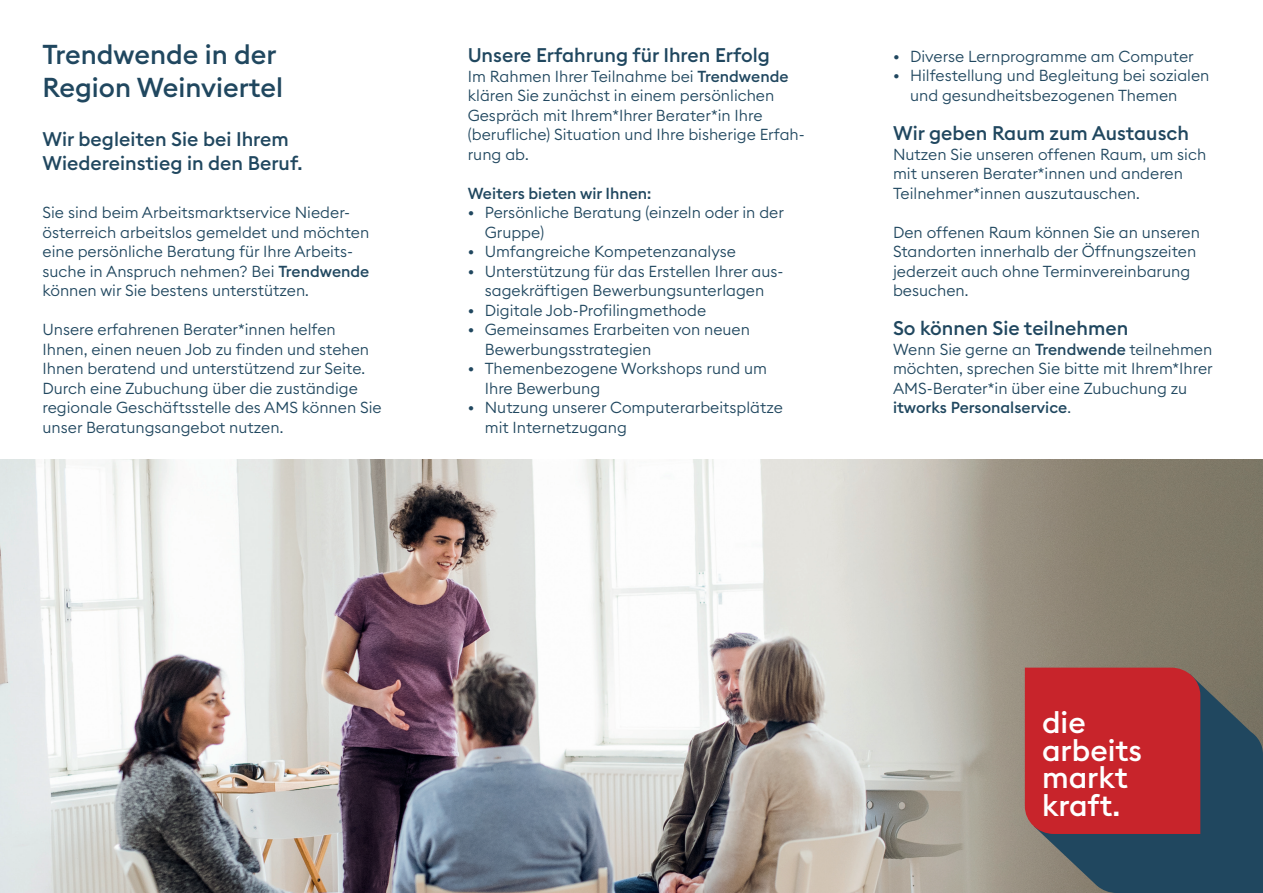
<style>
.page{position:relative;width:1263px;height:893px;background:#fff}
.page>*{position:absolute;margin:0;border:0;box-sizing:border-box;transform-origin:0 0}
.t1{font:500 30px/27.8px "Euclid Square";color:#fff}
.t2{font:500 27px/32.4px "Euclid Square";color:#20475f}
.t3{font:500 19.5px/24px "Euclid Square";color:#20475f}
.t4{font:300 15.75px/19.5px "Euclid Square";color:#20475f}
.t5{font:500 15.75px "Euclid Square";color:#20475f}
.s1{font-weight:500}
</style>
<div class="page">
<img style="left:0;top:459px;width:1263px;height:434px">
<svg style="left:1034px;top:674px;width:229px;height:219px;background:#345261"></svg>
<div style="left:1025px;top:668px;width:175px;height:166px;background:#c8242b"></div>
<h2 class="t2" style="left:43px;top:39px;width:242px">Trendwende in der<br>Region Weinviertel</h2>
<p class="t3" style="left:43px;top:127px;width:261px">Wir begleiten Sie bei Ihrem<br>Wiedereinstieg in den Beruf.</p>
<p class="t4" style="left:43px;top:202px;width:328px">Sie sind beim Arbeitsmarktservice Nieder&shy;österreich arbeitslos gemeldet und möchten eine persönliche Beratung fü r Ihre Arbeits&shy;suche in Anspruch nehmen? Bei <span class="s1">Trendwende </span>können wir Sie bestens unterstützen.</p>
<p class="t4" style="left:43px;top:319px;width:341px">Unsere erfahrenen Berater*innen helfen Ihnen, einen neuen Job zu finden und stehen Ihnen beratend und unterstützend zur Seite.<br>Durch eine Zubuchung ü ber die zuständige regionale Geschäftsstelle des AMS können Sie unser Beratungsangebot nutzen.</p>
<p class="t3" style="left:468px;top:43px;width:304px">Unsere Erfahrung für Ihren Erfolg</p>
<p class="t4" style="left:468px;top:66px;width:338px">Im Rahmen Ihrer Teilnahme bei <span class="s1">Trendwende </span>klären Sie zunächst in einem persönlichen Gespräch mit Ihrem*Ihrer Berater*in Ihre (berufliche) Situation und Ihre bisherige Erfah&shy;rung ab.</p>
<p class="t5" style="left:468px;top:183px;width:185px">Weiters bieten wir Ihnen:</p>
<p class="t4" style="left:485px;top:202px;width:301px;text-indent:-17px">• Persönliche Beratung (einzeln oder in der<br>Gruppe)</p>
<p class="t4" style="left:468px;top:241px;width:270px">• Umfangreiche Kompetenzanalyse</p>
<p class="t4" style="left:468px;top:261px;width:317px;text-align:center">• Unterstützung fü r das Erstellen Ihrer aus&shy;sagekräftigen Bewerbungsunterlagen</p>
<p class="t4" style="left:468px;top:300px;width:240px">• Digitale Job-Profilingmethode</p>
<p class="t4" style="left:485px;top:319px;width:267px;text-indent:-17px">• Gemeinsames Erarbeiten von neuen<br>Bewerbungsstrategien</p>
<p class="t4" style="left:485px;top:358px;width:284px;text-indent:-17px">• Themenbezogene Workshops rund um<br>Ihre Bewerbung</p>
<p class="t4" style="left:485px;top:397px;width:300px;text-indent:-17px">• Nutzung unserer Computerarbeitsplätze mit Internetzugang</p>
<p class="t4" style="left:893px;top:46px;width:302px">• Diverse Lernprogramme am Computer</p>
<p class="t4" style="left:910px;top:66px;width:301px;text-indent:-17px">• Hilfestellung und Begleitung bei sozialen und gesundheitsbezogenen Themen</p>
<p class="t3" style="left:893px;top:121px;width:298px">Wir geben Raum zum Austausch</p>
<p class="t4" style="left:893px;top:144px;width:315px">Nutzen Sie unseren offenen Raum, um sich mit unseren Berater*innen und anderen<br>Teilnehmer*innen auszutauschen.</p>
<p class="t4" style="left:893px;top:222px;width:308px">Den offenen Raum können Sie an unseren Standorten innerhalb der Öffnungszeiten jederzeit auch ohne Terminvereinbarung besuchen.</p>
<p class="t3" style="left:893px;top:316px;width:237px">So können Sie teilnehmen</p>
<p class="t4" style="left:893px;top:339px;width:321px">Wenn Sie gerne an <span class="s1">Trendwende</span> teilnehmen möchten, sprechen Sie bitte mit Ihrem*Ihrer AMS-Berater*in ü ber eine Zubuchung zu <span class="s1">itworks Personalservice</span>.</p>
<h1 class="t1" style="left:1042px;top:708px;width:102px">die arbeits markt kraft.</h1>
</div>
